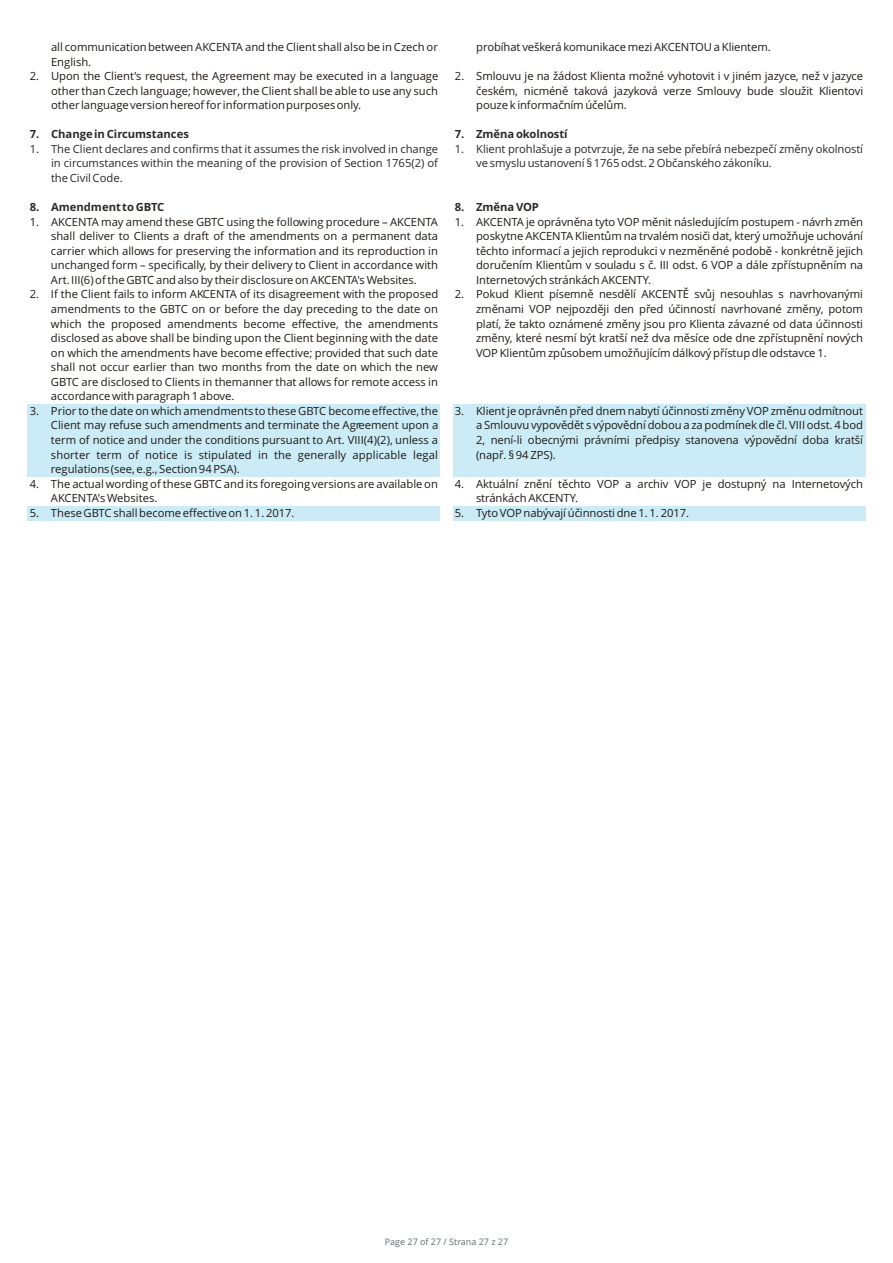
<style>
.page{position:relative;width:893px;height:1263px;background:#fff}
.page>*{position:absolute;margin:0;border:0;box-sizing:border-box;transform-origin:0 0}
.t1{font:11.25px/14.5px "Open Sans";letter-spacing:-.01em;color:#1f1a17;text-align:justify}
.t2{font:11.25px/14.5px "Open Sans";letter-spacing:-.01em;color:#2b2a29;text-align:justify}
.t3{font:700 11.25px "Open Sans";color:#2b2a29}
.t4{font:9px "Open Sans";color:#636b70}
</style>
<div class="page">
<div style="left:28px;top:405px;width:412px;height:72px;background:#cbecf6"></div>
<div style="left:453px;top:405px;width:412px;height:72px;background:#cbecf6"></div>
<div style="left:28px;top:506px;width:412px;height:15px;background:#cbecf6"></div>
<div style="left:453px;top:506px;width:412px;height:15px;background:#cbecf6"></div>
<p class="t1" style="left:51px;top:41px;width:388px">all communication between AKCENTA and the Client shall also be in Czech or<br>English.</p>
<p class="t1" style="left:51px;top:70px;width:389px;text-indent:-21px">2. Upon the Client's request, the Agreement may be executed in a language other than Czech language; however, the Client shall be able to use any such other language version hereof for information purposes only.</p>
<p class="t3" style="left:30px;top:130px;width:161px">7. Change in Circumstances</p>
<p class="t2" style="left:51px;top:143px;width:389px;text-indent:-21px">1. The Client declares and confirms that it assumes the risk involved in change in circumstances within the meaning of the provision of Section 1765(2) of the Civil Code.</p>
<p class="t3" style="left:30px;top:203px;width:136px">8. Amendment to GBTC</p>
<p class="t1" style="left:51px;top:215px;width:389px;text-indent:-21px">1. AKCENTA may amend these GBTC using the following procedure – AKCENTA shall deliver to Clients a draft of the amendments on a permanent data carrier which allows for preserving the information and its reproduction in unchanged form – specifically, by their delivery to Client in accordance with Art. III(6) of the GBTC and also by their disclosure on AKCENTA's Websites.</p>
<p class="t1" style="left:51px;top:288px;width:389px;text-indent:-21px">2. If the Client fails to inform AKCENTA of its disagreement with the proposed amendments to the GBTC on or before the day preceding to the date on which the proposed amendments become effective, the amendments disclosed as above shall be binding upon the Client beginning with the date on which the amendments have become effective; provided that such date shall not occur earlier than two months from the date on which the new GBTC are disclosed to Clients in themanner that allows for remote access in accordance with paragraph 1 above.</p>
<p class="t1" style="left:51px;top:405px;width:389px;text-indent:-21px">3. Prior to the date on which amendments to these GBTC become effective, the Client may refuse such amendments and terminate the Agreement upon a term of notice and under the conditions pursuant to Art. VIII(4)(2), unless a shorter term of notice is stipulated in the generally applicable legal regulations (see, e.g., Section 94 PSA).</p>
<p class="t1" style="left:51px;top:477px;width:388px;text-indent:-21px">4. The actual wording of these GBTC and its foregoing versions are available on<br>AKCENTA's Websites.</p>
<p class="t1" style="left:30px;top:507px;width:266px">5. These GBTC shall become effective on 1. 1. 2017.</p>
<p class="t1" style="left:476px;top:41px;width:296px">probíhat veškerá komunikace mezi AKCENTOU a Klientem.</p>
<p class="t1" style="left:476px;top:70px;width:388px;text-indent:-21px">2. Smlouvu je na žádost Klienta možné vyhotovit i v jiném jazyce, než v jazyce českém, nicméně taková jazyková verze Smlouvy bude sloužit Klientovi pouze k informačním účelům.</p>
<p class="t3" style="left:455px;top:130px;width:114px">7. Změna okolností</p>
<p class="t2" style="left:476px;top:143px;width:388px;text-indent:-21px">1. Klient prohlašuje a potvrzuje, že na sebe přebírá nebezpečí změny okolností ve smyslu ustanovení § 1765 odst. 2 Občanského zákoníku.</p>
<p class="t3" style="left:455px;top:203px;width:86px">8. Změna VOP</p>
<p class="t1" style="left:476px;top:215px;width:388px;text-indent:-21px">1. AKCENTA je oprávněna tyto VOP měnit následujícím postupem - návrh změn poskytne AKCENTA Klientům na trvalém nosiči dat, který umožňuje uchování těchto informací a jejich reprodukci v nezměněné podobě - konkrétně jejich doručením Klientům v souladu s č. III odst. 6 VOP a dále zpřístupněním na Internetových stránkách AKCENTY.</p>
<p class="t1" style="left:476px;top:288px;width:388px;text-indent:-21px">2. Pokud Klient písemně nesdělí AKCENTĚ svůj nesouhlas s navrhovanými změnami VOP nejpozději den před účinností navrhované změny, potom platí, že takto oznámené změny jsou pro Klienta závazné od data účinnosti změny, které nesmí být kratší než dva měsíce ode dne zpřístupnění nových VOP Klientům způsobem umožňujícím dálkový přístup dle odstavce 1.</p>
<p class="t1" style="left:476px;top:405px;width:388px;text-indent:-21px">3. Klient je oprávněn před dnem nabytí účinnosti změny VOP změnu odmítnout a Smlouvu vypovědět s výpovědní dobou a za podmínek dle čl. VIII odst. 4 bod 2, není-li obecnými právními předpisy stanovena výpovědní doba kratší (např. § 94 ZPS).</p>
<p class="t1" style="left:476px;top:477px;width:388px;text-indent:-21px">4. Aktuální znění těchto VOP a archiv VOP je dostupný na Internetových stránkách AKCENTY.</p>
<p class="t1" style="left:455px;top:507px;width:236px">5. Tyto VOP nabývají účinnosti dne 1. 1. 2017.</p>
<p class="t4" style="left:385px;top:1238px;width:125px">Page 27 of 27 / Strana 27 z 27</p>
</div>
